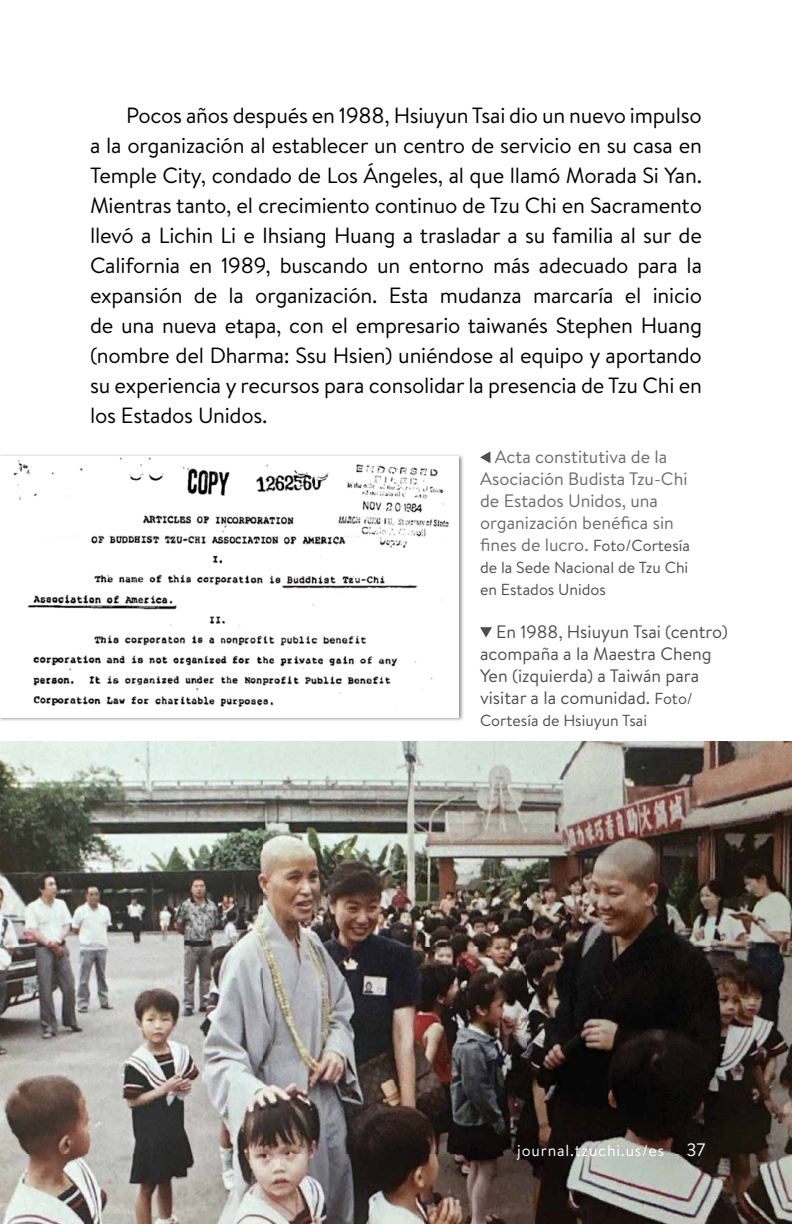
<style>
.page{position:relative;width:792px;height:1224px;background:#fff}
.page>*{position:absolute;margin:0;border:0;box-sizing:border-box;transform-origin:0 0}
.t1{font:22px/30px "Brandon Text";letter-spacing:-.01em;color:#000;text-align:justify}
.t2{font:18px/22px "Brandon Text";color:#696a6c}
.t3{font:18px/22px "Brandon Text";color:#4d4d4f}
.t4{font:16px/22px "Brandon Text";color:#4d4d4f}
.t5{font:16px "Brandon Text";letter-spacing:.05em;color:#fff}
.s1{font-size:16px;color:#4d4d4f}
.s2{font-size:16px}
.s3{font-size:18px}
</style>
<div class="page">
<svg style="left:480px;top:451px;width:10px;height:12px"></svg>
<img style="left:0;top:742px;width:792px;height:482px">
<img style="left:0;top:454px;width:463px;height:267px">
<img style="left:0;top:456px;width:459px;height:261px">
<svg style="left:480px;top:627px;width:12px;height:11px"></svg>
<p class="t1" style="left:90px;top:100px;width:614px;text-indent:36px">Pocos años después en 1988, Hsiuyun Tsai dio un nuevo impulso a la organización al establecer un centro de servicio en su casa en Temple City, condado de Los Ángeles, al que llamó Morada Si Yan.<br>Mientras tanto, el crecimiento continuo de Tzu Chi en Sacramento llevó a Lichin Li e Ihsiang Huang a trasladar a su familia al sur de California en 1989, buscando un entorno más adecuado para la expansión de la organización. Esta mudanza marcaría el inicio de una nueva etapa, con el empresario taiwanés Stephen Huang (nombre del Dharma: Ssu Hsien) uniéndose al equipo y aportando su experiencia y recursos para consolidar la presencia de Tzu Chi en los Estados Unidos.</p>
<p class="t2" style="left:480px;top:445px;width:211px;text-indent:15px">Acta constitutiva de la<br>Asociación Budista Tzu-Chi de Estados Unidos, una organización benéfica sin fines de lucro. <span class="s1">Foto/Cortesía</span></p>
<p class="t4" style="left:480px;top:556px;width:210px">de la Sede Nacional de Tzu Chi en Estados Unidos</p>
<p class="t3" style="left:480px;top:620px;width:249px;text-indent:16px">En 1988, Hsiuyun Tsai (centro) acompaña a la Maestra Cheng<br>Yen (izquierda) a Taiwán para visitar a la comunidad. <span class="s2">Foto/</span></p>
<p class="t4" style="left:480px;top:708px;width:169px">Cortesía de Hsiuyun Tsai</p>
<p class="t5" style="left:517px;top:1140px;width:190px">journal.tzuchi.us/es <span class="s3">37</span></p>
</div>
